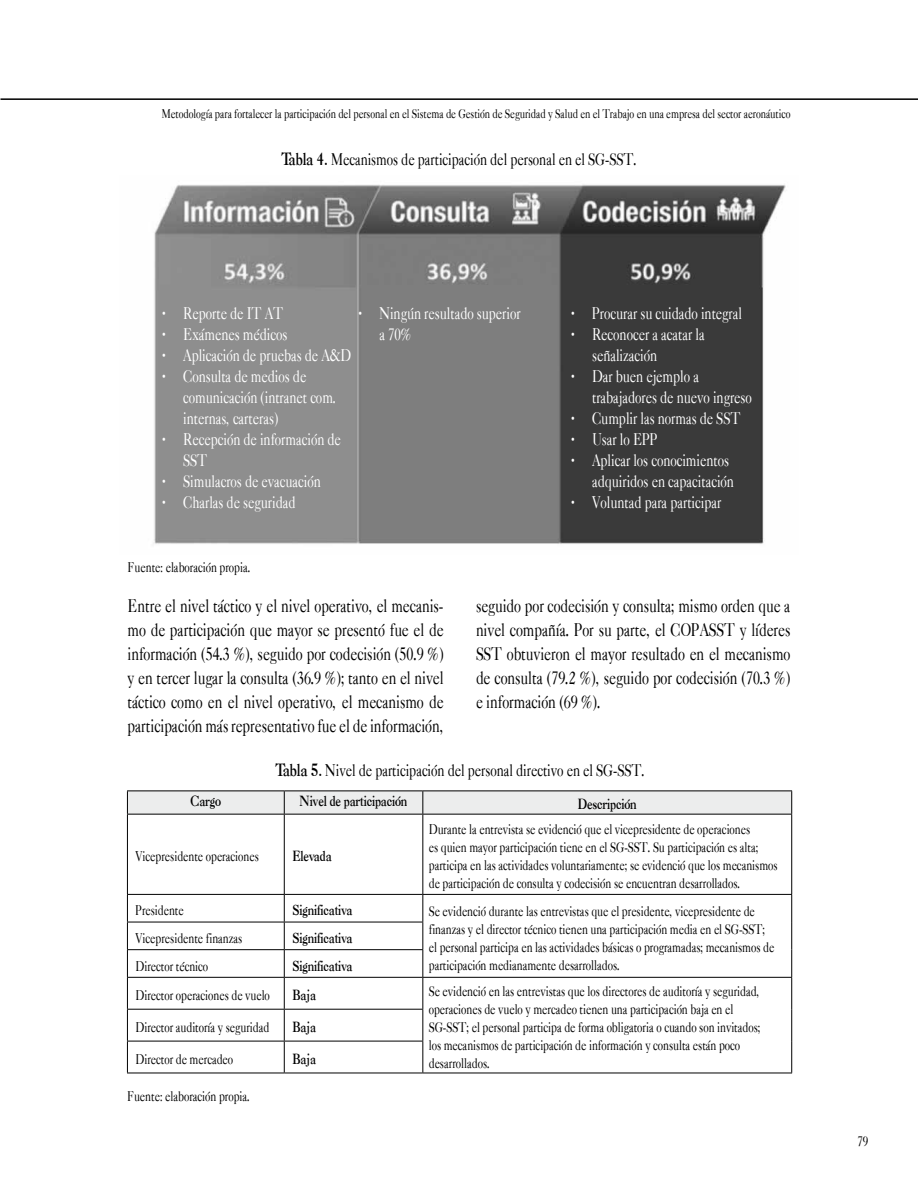
<style>
.page{position:relative;width:918px;height:1188px;background:#fff}
.page>*{position:absolute;margin:0;border:0;box-sizing:border-box;transform-origin:0 0}
.t1{font:19.5px/24px "Casque Condensed";color:#000;text-align:justify}
.t2{font:18px/21px "Casque Condensed";color:#fff}
.t3{font:18px "Casque Condensed";color:#000}
.t4{font:15px/18px "Casque Condensed";color:#000}
.t5{font:700 condensed 15px "Casque";color:#000}
.t6{font:13.5px "Casque Condensed";color:#000}
.s1{font-family:"Casque";font-weight:700;font-stretch:condensed}
</style>
<div class="page">
<hr style="left:0;top:98px;width:918px;height:2px;background:#000">
<img style="left:153px;top:184px;width:633px;height:360px">
<hr style="left:284px;top:815px;width:1px;height:79px;background:#000">
<hr style="left:422px;top:815px;width:1px;height:79px;background:#000">
<hr style="left:127px;top:894px;width:157px;height:1px;background:#000">
<hr style="left:284px;top:894px;width:139px;height:1px;background:#000">
<hr style="left:423px;top:894px;width:369px;height:1px;background:#000">
<hr style="left:127px;top:922px;width:157px;height:1px;background:#000">
<hr style="left:284px;top:922px;width:139px;height:1px;background:#000">
<hr style="left:127px;top:949px;width:157px;height:1px;background:#000">
<hr style="left:284px;top:949px;width:139px;height:1px;background:#000">
<svg style="left:284px;top:895px;width:1px;height:82px"></svg>
<svg style="left:422px;top:895px;width:1px;height:82px"></svg>
<hr style="left:127px;top:977px;width:157px;height:1px;background:#000">
<hr style="left:284px;top:977px;width:139px;height:1px;background:#000">
<hr style="left:284px;top:978px;width:1px;height:31px;background:#000">
<hr style="left:423px;top:977px;width:369px;height:1px;background:#000">
<hr style="left:422px;top:978px;width:1px;height:31px;background:#000">
<hr style="left:127px;top:1009px;width:157px;height:1px;background:#000">
<hr style="left:284px;top:1009px;width:139px;height:1px;background:#000">
<hr style="left:284px;top:1010px;width:1px;height:31px;background:#000">
<hr style="left:422px;top:1010px;width:1px;height:31px;background:#000">
<hr style="left:127px;top:1041px;width:157px;height:1px;background:#000">
<hr style="left:284px;top:1041px;width:139px;height:1px;background:#000">
<hr style="left:284px;top:1041px;width:1px;height:32px;background:#000">
<hr style="left:422px;top:1041px;width:1px;height:32px;background:#000">
<svg style="left:127px;top:791px;width:665px;height:23px;background:#e3e4e4"></svg>
<hr style="left:127px;top:814px;width:157px;height:1px;background:#000">
<hr style="left:127px;top:815px;width:1px;height:79px;background:#000">
<hr style="left:284px;top:814px;width:139px;height:1px;background:#000">
<hr style="left:423px;top:814px;width:369px;height:1px;background:#000">
<hr style="left:791px;top:815px;width:1px;height:79px;background:#000">
<svg style="left:127px;top:895px;width:1px;height:82px"></svg>
<svg style="left:791px;top:895px;width:1px;height:82px"></svg>
<hr style="left:127px;top:978px;width:1px;height:31px;background:#000">
<hr style="left:791px;top:978px;width:1px;height:31px;background:#000">
<hr style="left:127px;top:1010px;width:1px;height:31px;background:#000">
<hr style="left:791px;top:1009px;width:1px;height:32px;background:#000">
<hr style="left:127px;top:1041px;width:1px;height:32px;background:#000">
<hr style="left:791px;top:1041px;width:1px;height:32px;background:#000">
<hr style="left:127px;top:1073px;width:157px;height:1px;background:#000">
<hr style="left:284px;top:1073px;width:139px;height:1px;background:#000">
<hr style="left:423px;top:1073px;width:369px;height:1px;background:#000">
<p class="t6" style="left:162px;top:106px;width:630px">Metodología para fortalecer la participación del personal en el Sistema de Gestión de Seguridad y Salud en el Trabajo en una empresa del sector aeronáutico</p>
<p class="t3" style="left:281px;top:149px;width:357px"><span class="s1">Tabla 4.</span> Mecanismos de participación del personal en el SG-SST.</p>
<p class="t2" style="left:162px;top:302px;width:123px">• Reporte de IT AT</p>
<p class="t2" style="left:162px;top:323px;width:127px">• Exámenes médicos</p>
<p class="t2" style="left:162px;top:344px;width:191px">• Aplicación de pruebas de A&amp;D</p>
<p class="t2" style="left:183px;top:365px;width:154px;text-indent:-21px">• Consulta de medios de comunicación (intranet com. internas, carteras)</p>
<p class="t2" style="left:183px;top:428px;width:159px;text-indent:-21px">• Recepción de información de<br>SST</p>
<p class="t2" style="left:162px;top:470px;width:160px">• Simulacros de evacuación</p>
<p class="t2" style="left:162px;top:491px;width:135px">• Charlas de seguridad</p>
<p class="t2" style="left:379px;top:302px;width:143px;text-indent:-21px">• Ningún resultado superior a 70%</p>
<p class="t2" style="left:571px;top:302px;width:173px">• Procurar su cuidado integral</p>
<p class="t2" style="left:592px;top:323px;width:114px;text-indent:-21px">• Reconocer a acatar la señalización</p>
<p class="t2" style="left:592px;top:365px;width:161px;text-indent:-21px">• Dar buen ejemplo a trabajadores de nuevo ingreso</p>
<p class="t2" style="left:571px;top:407px;width:171px">• Cumplir las normas de SST</p>
<p class="t2" style="left:571px;top:428px;width:88px">• Usar lo EPP</p>
<p class="t2" style="left:571px;top:449px;width:165px;text-align:right">• Aplicar los conocimientos adquiridos en capacitación</p>
<p class="t2" style="left:571px;top:491px;width:152px">• Voluntad para participar</p>
<p class="t4" style="left:128px;top:559px;width:124px">Fuente: elaboración propia.</p>
<p class="t1" style="left:128px;top:593px;width:318px">Entre el nivel táctico y el nivel operativo, el mecanis&shy;mo de participación que mayor se presentó fue el de información (54.3 %), seguido por codecisión (50.9 %) y en tercer lugar la consulta (36.9 %); tanto en el nivel táctico como en el nivel operativo, el mecanismo de participación más representativo fue el de información,</p>
<h1 class="t1" style="left:476px;top:593px;width:316px">seguido por codecisión y consulta; mismo orden que a nivel compañía. Por su parte, el COPASST y líderes SST obtuvieron el mayor resultado en el mecanismo de consulta (79.2 %), seguido por codecisión (70.3 %) e información (69 %).</h1>
<p class="t3" style="left:276px;top:760px;width:371px"><span class="s1">Tabla 5.</span> Nivel de participación del personal directivo en el SG-SST.</p>
<p class="t5" style="left:191px;top:793px;width:32px">Cargo</p>
<p class="t5" style="left:300px;top:793px;width:109px">Nivel de participación</p>
<p class="t5" style="left:578px;top:795px;width:60px">Descripción</p>
<p class="t4" style="left:136px;top:847px;width:125px">Vicepresidente operaciones</p>
<p class="t5" style="left:292px;top:848px;width:41px">Elevada</p>
<p class="t4" style="left:429px;top:820px;width:350px">Durante la entrevista se evidenció que el vicepresidente de operaciones<br>es quien mayor participación tiene en el SG-SST. Su participación es alta; participa en las actividades voluntariamente; se evidenció que los mecanismos de participación de consulta y codecisión se encuentran desarrollados.</p>
<p class="t4" style="left:136px;top:901px;width:50px">Presidente</p>
<p class="t5" style="left:292px;top:902px;width:61px">Significativa</p>
<p class="t4" style="left:429px;top:902px;width:347px">Se evidenció durante las entrevistas que el presidente, vicepresidente de finanzas y el director técnico tienen una participación media en el SG-SST; el personal participa en las actividades básicas o programadas; mecanismos de participación medianamente desarrollados.</p>
<p class="t4" style="left:136px;top:929px;width:108px">Vicepresidente finanzas</p>
<p class="t5" style="left:292px;top:929px;width:61px">Significativa</p>
<p class="t4" style="left:136px;top:957px;width:74px">Director técnico</p>
<p class="t5" style="left:292px;top:957px;width:61px">Significativa</p>
<p class="t4" style="left:136px;top:986px;width:136px">Director operaciones de vuelo</p>
<p class="t5" style="left:292px;top:987px;width:25px">Baja</p>
<p class="t4" style="left:429px;top:982px;width:333px">Se evidenció en las entrevistas que los directores de auditoría y seguridad, operaciones de vuelo y mercadeo tienen una participación baja en el SG-SST; el personal participa de forma obligatoria o cuando son invitados; los mecanismos de participación de información y consulta están poco desarrollados.</p>
<p class="t4" style="left:136px;top:1018px;width:135px">Director auditoría y seguridad</p>
<p class="t5" style="left:292px;top:1019px;width:25px">Baja</p>
<p class="t4" style="left:136px;top:1050px;width:99px">Director de mercadeo</p>
<p class="t5" style="left:292px;top:1050px;width:25px">Baja</p>
<p class="t4" style="left:127px;top:1087px;width:124px">Fuente: elaboración propia.</p>
<p class="t4" style="left:858px;top:1132px;width:12px">79</p>
</div>
